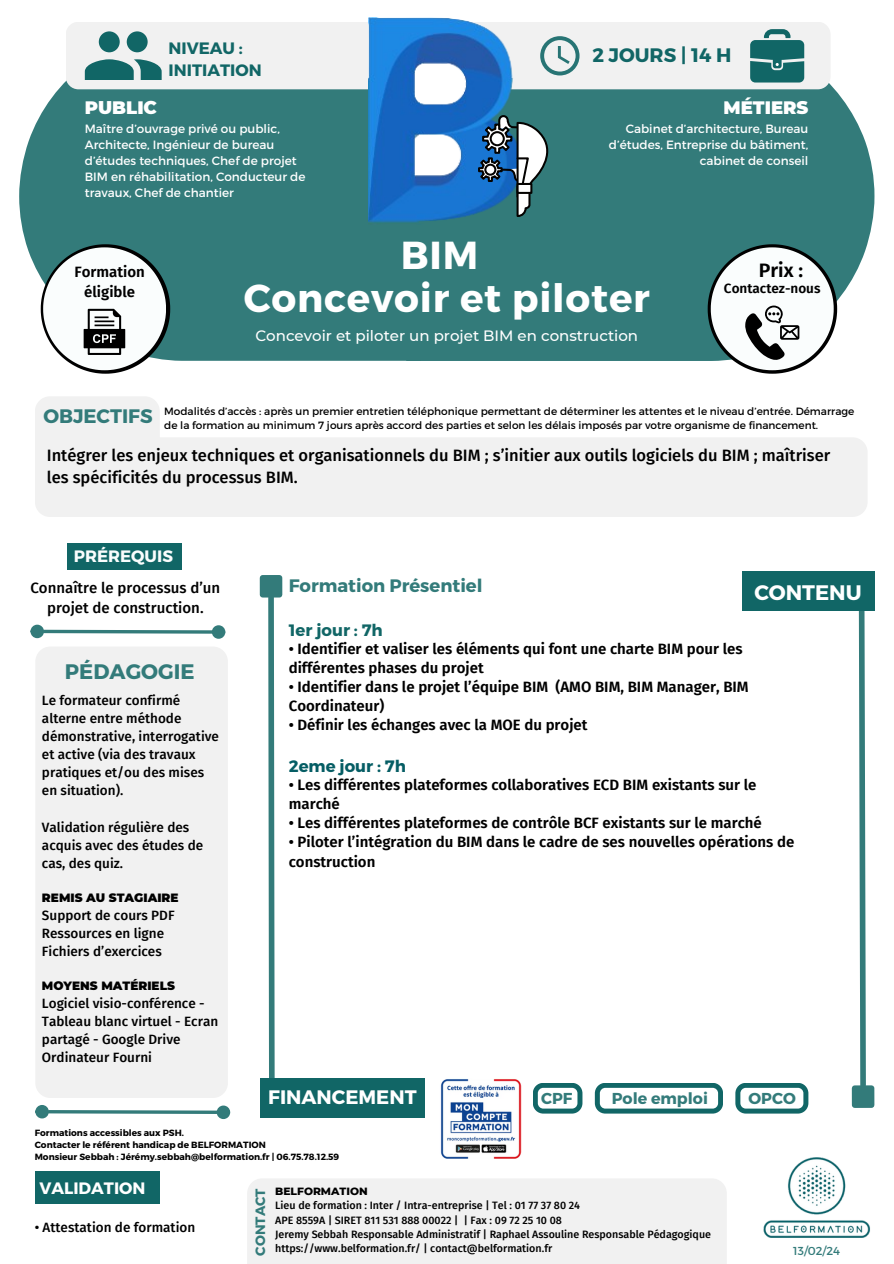
<style>
.page{position:relative;width:894px;height:1264px;background:#fff}
.page>*{position:absolute;margin:0;border:0;box-sizing:border-box;transform-origin:0 0}
.t1{font:700 39px "Montserrat";letter-spacing:.02em;color:#fff}
.t2{font:700 21px "Montserrat";color:#337b7a}
.t3{font:700 21px "Montserrat";color:#fff}
.t4{font:700 19.5px "Montserrat";color:#fff}
.t5{font:700 19.5px "Montserrat";color:#166}
.t6{font:700 19.5px "Montserrat";color:#337b7a}
.t7{font:600 19.5px "Fira Sans";color:#000}
.t8{font:700 18px "Montserrat";color:#337b7a}
.t9{font:900 18px "Montserrat";color:#fff}
.t10{font:500 16.5px/22.5px "Fira Sans";color:#000}
.t11{font:700 16.5px/22.5px "Montserrat";color:#166}
.t12{font:700 16.5px "Montserrat";color:#055d64}
.t13{font:700 16.5px "Montserrat";color:#fff}
.t14{font:700 16.5px "Montserrat";color:#fafdfd}
.t15{font:700 15.9px "Montserrat";color:#337b7a}
.t16{font:600 15px/19.2px "Fira Sans";color:#000}
.t17{font:500 15px/20.2px "Fira Sans";color:#000;text-align:center}
.t18{font:500 15px "Montserrat";color:#fff}
.t19{font:500 13.5px/18px "Fira Sans";color:#000}
.t20{font:600 13.5px "Fira Sans";color:#000}
.t21{font:700 13.5px "Montserrat";color:#337b7a}
.t22{font:12px/16px "Montserrat";color:#fff}
.t23{font:900 12px "Montserrat";color:#000}
.t24{font:11.55px "Montserrat";color:#337b7a}
.t25{font:500 10.65px/14.2px "Fira Sans";color:#000}
.t26{font:800 10.65px "Montserrat";color:#000}
.t27{font:10.5px/14px "Montserrat";color:#000}
.t28{font:700 9px/12px "Montserrat";color:#000}
</style>
<div class="page">
<svg style="left:265px;top:597px;width:12px;height:480px"></svg>
<div style="left:262px;top:578px;width:17px;height:16px;background:#337b7a"></div>
<div style="left:260px;top:575px;width:22px;height:22px;border:6px solid #337b7a"></div>
<svg style="left:43px;top:628px;width:170px;height:7px"></svg>
<div style="left:32px;top:626px;width:10px;height:10px;background:#337b7a;border-radius:50%"></div>
<div style="left:30px;top:624px;width:14px;height:14px;border:3px solid #337b7a;border-radius:50%"></div>
<div style="left:213px;top:627px;width:10px;height:10px;background:#337b7a;border-radius:50%"></div>
<div style="left:212px;top:625px;width:13px;height:13px;border:3px solid #337b7a;border-radius:50%"></div>
<svg style="left:48px;top:1110px;width:168px;height:5px"></svg>
<div style="left:37px;top:1106px;width:10px;height:10px;background:#337b7a;border-radius:50%"></div>
<div style="left:35px;top:1104px;width:14px;height:14px;border:3px solid #337b7a;border-radius:50%"></div>
<div style="left:218px;top:1107px;width:10px;height:10px;background:#337b7a;border-radius:50%"></div>
<div style="left:216px;top:1105px;width:14px;height:14px;border:3px solid #337b7a;border-radius:50%"></div>
<svg style="left:858px;top:611px;width:8px;height:474px"></svg>
<div style="left:854px;top:1088px;width:17px;height:17px;background:#337b7a"></div>
<div style="left:851px;top:1085px;width:23px;height:22px;border:6px solid #337b7a"></div>
<div style="left:19px;top:80px;width:387px;height:281px;background:#337b7a"></div>
<div style="left:406px;top:80px;width:468px;height:281px;background:#337b7a"></div>
<div style="left:66px;top:22px;width:764px;height:67px;background:#f1f1f1;border-radius:13px"></div>
<svg style="left:41px;top:244px;width:129px;height:130px"></svg>
<svg style="left:85px;top:31px;width:76px;height:49px"></svg>
<svg style="left:750px;top:29px;width:53px;height:53px"></svg>
<div style="left:742px;top:571px;width:132px;height:40px;background:#166"></div>
<div style="left:260px;top:1077px;width:164px;height:40px;background:#166"></div>
<div style="left:35px;top:646px;width:193px;height:451px;background:#f1f1f1;border-radius:15px"></div>
<div style="left:35px;top:396px;width:125px;height:121px;background:#f1f1f1;border-radius:15px"></div>
<div style="left:116px;top:437px;width:751px;height:80px;background:#f1f1f1;border-radius:15px"></div>
<div style="left:67px;top:543px;width:114px;height:27px;background:#166"></div>
<div style="left:35px;top:1171px;width:124px;height:32px;background:#166"></div>
<svg style="left:594px;top:1083px;width:128px;height:30px"></svg>
<svg style="left:533px;top:1083px;width:49px;height:30px"></svg>
<img style="left:440px;top:1079px;width:82px;height:80px">
<img style="left:763px;top:1157px;width:107px;height:81px">
<svg style="left:707px;top:244px;width:129px;height:130px"></svg>
<div style="left:247px;top:1179px;width:479px;height:84px;background:#f1f1f1"></div>
<img style="left:368px;top:18px;width:157px;height:207px">
<svg style="left:735px;top:1083px;width:73px;height:30px"></svg>
<svg style="left:377px;top:29px;width:202px;height:188px"></svg>
<div style="left:517px;top:184px;width:14px;height:9px;background:#fff"></div>
<div style="left:516px;top:183px;width:16px;height:11px;border:2px solid #040200"></div>
<p class="t11" style="left:168px;top:36px;width:95px">NIVEAU :<br>INITIATION</p>
<p class="t9" style="left:85px;top:96px;width:74px">PUBLIC</p>
<p class="t22" style="left:85px;top:120px;width:222px">Maître d’ouvrage privé ou public, Architecte, Ingénieur de bureau d’études techniques, Chef de projet BIM en réhabilitation, Conducteur de travaux, Chef de chantier</p>
<h3 class="t5" style="left:592px;top:43px;width:140px">2 JOURS | 14 H</h3>
<p class="t9" style="left:723px;top:96px;width:86px">MÉTIERS</p>
<p class="t22" style="left:608px;top:120px;width:201px;text-align:right">Cabinet d’architecture, Bureau d’études, Entreprise du bâtiment, cabinet de conseil</p>
<p class="t16" style="left:74px;top:262px;width:72px;line-height:20.2px;text-align:center">Formation éligible</p>
<h1 class="t1" style="left:400px;top:230px;width:79px">BIM</h1>
<h1 class="t1" style="left:243px;top:272px;width:407px">Concevoir et piloter</h1>
<p class="t18" style="left:255px;top:327px;width:384px">Concevoir et piloter un projet BIM en construction</p>
<h3 class="t7" style="left:758px;top:258px;width:46px">Prix :</h3>
<p class="t20" style="left:723px;top:281px;width:98px">Contactez-nous</p>
<h3 class="t6" style="left:43px;top:404px;width:111px">OBJECTIFS</h3>
<p class="t27" style="left:164px;top:403px;width:691px">Modalités d’accès : après un premier entretien téléphonique permettant de déterminer les attentes et le niveau d’entrée. Démarrage de la formation au minimum 7 jours après accord des parties et selon les délais imposés par votre organisme de financement.</p>
<p class="t10" style="left:47px;top:444px;width:784px">Intégrer les enjeux techniques et organisationnels du BIM ; s’initier aux outils logiciels du BIM ; maîtriser les spécificités du processus BIM.</p>
<p class="t14" style="left:74px;top:545px;width:101px">PRÉREQUIS</p>
<p class="t17" style="left:30px;top:578px;width:191px">Connaître le processus d’un projet de construction.</p>
<h2 class="t2" style="left:65px;top:658px;width:131px">PÉDAGOGIE</h2>
<p class="t19" style="left:42px;top:692px;width:178px">Le formateur confirmé alterne entre méthode démonstrative, interrogative et active (via des travaux pratiques et/ou des mises en situation).</p>
<p class="t19" style="left:42px;top:818px;width:163px">Validation régulière des acquis avec des études de cas, des quiz.</p>
<p class="t23" style="left:42px;top:889px;width:138px">REMIS AU STAGIAIRE</p>
<p class="t19" style="left:42px;top:906px;width:134px">Support de cours PDF<br>Ressources en ligne<br>Fichiers d’exercices</p>
<p class="t23" style="left:42px;top:977px;width:134px">MOYENS MATÉRIELS</p>
<p class="t19" style="left:42px;top:994px;width:178px">Logiciel visio-conférence -<br>Tableau blanc virtuel - Ecran partagé - Google Drive<br>Ordinateur Fourni</p>
<p class="t8" style="left:289px;top:574px;width:195px">Formation Présentiel</p>
<h2 class="t3" style="left:754px;top:578px;width:109px">CONTENU</h2>
<p class="t11" style="left:289px;top:618px;width:95px">1er jour : 7h</p>
<p class="t16" style="left:289px;top:639px;width:455px">• Identifier et valiser les éléments qui font une charte BIM pour les différentes phases du projet</p>
<p class="t16" style="left:289px;top:677px;width:461px">• Identifier dans le projet l’équipe BIM (AMO BIM, BIM Manager, BIM<br>Coordinateur)</p>
<p class="t16" style="left:289px;top:715px;width:300px">• Définir les échanges avec la MOE du projet</p>
<p class="t12" style="left:289px;top:755px;width:118px">2eme jour : 7h</p>
<p class="t16" style="left:289px;top:775px;width:469px">• Les différentes plateformes collaboratives ECD BIM existants sur le marché</p>
<p class="t16" style="left:289px;top:813px;width:474px">• Les différentes plateformes de contrôle BCF existants sur le marché</p>
<p class="t16" style="left:289px;top:832px;width:507px">• Piloter l’intégration du BIM dans le cadre de ses nouvelles opérations de construction</p>
<h3 class="t4" style="left:268px;top:1084px;width:150px">FINANCEMENT</h3>
<p class="t15" style="left:541px;top:1088px;width:33px">CPF</p>
<p class="t15" style="left:611px;top:1088px;width:97px">Pole emploi</p>
<p class="t15" style="left:748px;top:1088px;width:49px">OPCO</p>
<p class="t28" style="left:35px;top:1126px;width:306px">Formations accessibles aux PSH.<br>Contacter le référent handicap de BELFORMATION<br>Monsieur Sebbah : Jérémy.sebbah@belformation.fr | 06.75.78.12.59</p>
<p class="t13" style="left:39px;top:1177px;width:108px">VALIDATION</p>
<p class="t19" style="left:35px;top:1218px;width:162px">• Attestation de formation</p>
<p class="t21" style="left:251px;top:1255px;width:69px;rotate:-90deg">CONTACT</p>
<p class="t26" style="left:275px;top:1184px;width:94px">BELFORMATION</p>
<p class="t25" style="left:275px;top:1198px;width:437px">Lieu de formation : Inter / Intra-entreprise | Tel : 01 77 37 80 24<br>APE 8559A | SIRET 811 531 888 00022 | | Fax : 09 72 25 10 08<br>Jeremy Sebbah Responsable Administratif | Raphael Assouline Responsable Pédagogique https://www.belformation.fr/ | contact@belformation.fr</p>
<p class="t24" style="left:793px;top:1243px;width:48px">13/02/24</p>
</div>
